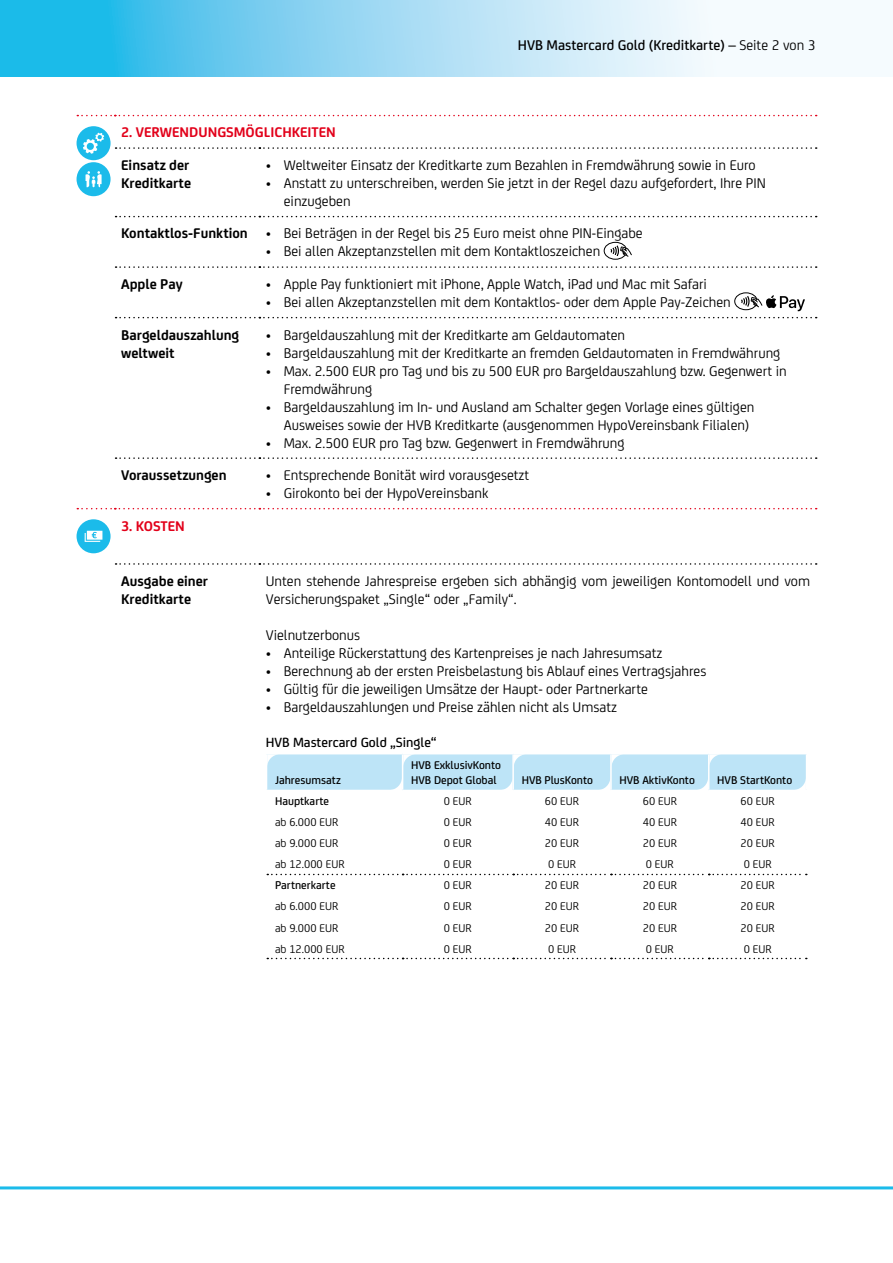
<style>
.page{position:relative;width:893px;height:1263px;background:#fff}
.page>*{position:absolute;margin:0;border:0;box-sizing:border-box;transform-origin:0 0}
.t1{font:15px/18px "Uni Credit";color:#000}
.t2{font:700 15px/18px "Uni Credit";color:#000}
.t3{font:500 15px "Uni Credit";color:#000}
.t4{font:700 15px "Uni Credit";color:#e2001a}
.t5{font:500 14.25px "Uni Credit";color:#000}
.t6{font:12px "Uni Credit";color:#000}
.t7{font:500 12px/15px "Uni Credit";color:#000}
.s1{font-weight:400}
.s2{font-weight:700}
</style>
<div class="page">
<svg style="left:0;top:0;width:717px;height:77px;background:#8cd6f2"></svg>
<hr style="left:0;top:1186px;width:893px;height:3px;background:#1bbbea">
<svg style="left:116px;top:216px;width:701px;height:1px"></svg>
<svg style="left:116px;top:266px;width:701px;height:2px"></svg>
<svg style="left:116px;top:317px;width:701px;height:1px"></svg>
<svg style="left:116px;top:147px;width:701px;height:2px"></svg>
<svg style="left:116px;top:457px;width:701px;height:2px"></svg>
<svg style="left:116px;top:563px;width:701px;height:2px"></svg>
<svg style="left:77px;top:508px;width:740px;height:1px"></svg>
<svg style="left:77px;top:115px;width:740px;height:1px"></svg>
<div style="left:77px;top:126px;width:34px;height:34px;background:#1bbbea;border-radius:50%"></div>
<svg style="left:83px;top:133px;width:21px;height:21px"></svg>
<div style="left:77px;top:162px;width:34px;height:34px;background:#1bbbea;border-radius:50%"></div>
<svg style="left:86px;top:171px;width:16px;height:16px"></svg>
<div style="left:604px;top:242px;width:23px;height:17px;border:1px solid #000;border-radius:50%"></div>
<svg style="left:610px;top:243px;width:22px;height:17px"></svg>
<svg style="left:735px;top:293px;width:22px;height:17px"></svg>
<div style="left:734px;top:293px;width:23px;height:17px;border:1px solid #000;border-radius:50%"></div>
<svg style="left:741px;top:294px;width:64px;height:17px"></svg>
<div style="left:77px;top:519px;width:34px;height:34px;background:#1bbbea;border-radius:50%"></div>
<svg style="left:85px;top:531px;width:17px;height:11px"></svg>
<svg style="left:266px;top:873px;width:540px;height:3px"></svg>
<svg style="left:267px;top:874px;width:540px;height:1px"></svg>
<svg style="left:267px;top:958px;width:540px;height:1px"></svg>
<svg style="left:267px;top:754px;width:539px;height:36px;background:#c0e5f7"></svg>
<p class="t3" style="left:518px;top:34px;width:299px">HVB Mastercard Gold (Kreditkarte) <span class="s1">– Seite 2 von 3</span></p>
<p class="t4" style="left:121px;top:121px;width:216px">2. VERWENDUNGSMÖGLICHKEITEN</p>
<p class="t2" style="left:121px;top:155px;width:71px">Einsatz der<br>Kreditkarte</p>
<p class="t1" style="left:266px;top:155px;width:491px">• Weltweiter Einsatz der Kreditkarte zum Bezahlen in Fremdwährung sowie in Euro</p>
<p class="t1" style="left:284px;top:173px;width:483px;text-indent:-18px">• Anstatt zu unterschreiben, werden Sie jetzt in der Regel dazu aufgefordert, Ihre PIN einzugeben</p>
<p class="t1" style="left:121px;top:224px;width:523px"><span class="s2">Kontaktlos-Funktion</span> • Bei Beträgen in der Regel bis 25 Euro meist ohne PIN-Eingabe</p>
<p class="t1" style="left:266px;top:242px;width:336px">• Bei allen Akzeptanzstellen mit dem Kontaktloszeichen</p>
<p class="t2" style="left:121px;top:274px;width:63px">Apple Pay</p>
<p class="t1" style="left:266px;top:274px;width:443px">• Apple Pay funktioniert mit iPhone, Apple Watch, iPad und Mac mit Safari</p>
<p class="t1" style="left:266px;top:292px;width:467px">• Bei allen Akzeptanzstellen mit dem Kontaktlos- oder dem Apple Pay-Zeichen</p>
<p class="t2" style="left:121px;top:325px;width:120px">Bargeldauszahlung weltweit</p>
<p class="t1" style="left:266px;top:325px;width:361px">• Bargeldauszahlung mit der Kreditkarte am Geldautomaten</p>
<p class="t1" style="left:266px;top:343px;width:516px">• Bargeldauszahlung mit der Kreditkarte an fremden Geldautomaten in Fremdwährung</p>
<p class="t1" style="left:284px;top:361px;width:505px;text-indent:-18px">• Max. 2.500 EUR pro Tag und bis zu 500 EUR pro Bargeldauszahlung bzw. Gegenwert in<br>Fremdwährung</p>
<p class="t1" style="left:284px;top:397px;width:472px;text-indent:-18px">• Bargeldauszahlung im In- und Ausland am Schalter gegen Vorlage eines gültigen<br>Ausweises sowie der HVB Kreditkarte (ausgenommen HypoVereinsbank Filialen)</p>
<p class="t1" style="left:266px;top:433px;width:360px">• Max. 2.500 EUR pro Tag bzw. Gegenwert in Fremdwährung</p>
<p class="t2" style="left:121px;top:465px;width:107px">Voraussetzungen</p>
<p class="t1" style="left:266px;top:465px;width:265px">• Entsprechende Bonität wird vorausgesetzt</p>
<p class="t1" style="left:266px;top:483px;width:224px">• Girokonto bei der HypoVereinsbank</p>
<p class="t4" style="left:121px;top:514px;width:65px">3. KOSTEN</p>
<p class="t2" style="left:121px;top:571px;width:88px">Ausgabe einer<br>Kreditkarte</p>
<p class="t1" style="left:266px;top:571px;width:546px">Unten stehende Jahrespreise ergeben sich abhängig vom jeweiligen Kontomodell und vom<br>Versicherungspaket „Single“ oder „Family“.</p>
<p class="t1" style="left:266px;top:625px;width:96px">Vielnutzerbonus</p>
<p class="t1" style="left:266px;top:643px;width:398px">• Anteilige Rückerstattung des Kartenpreises je nach Jahresumsatz</p>
<p class="t1" style="left:266px;top:661px;width:442px">• Berechnung ab der ersten Preisbelastung bis Ablauf eines Vertragsjahres</p>
<p class="t1" style="left:266px;top:679px;width:384px">• Gültig für die jeweiligen Umsätze der Haupt- oder Partnerkarte</p>
<p class="t1" style="left:266px;top:697px;width:353px">• Bargeldauszahlungen und Preise zählen nicht als Umsatz</p>
<p class="t5" style="left:266px;top:732px;width:172px">HVB Mastercard Gold „Single“</p>
<p class="t7" style="left:275px;top:772px;width:67px">Jahresumsatz</p>
<p class="t7" style="left:411px;top:757px;width:91px">HVB ExklusivKonto<br>HVB Depot Global</p>
<p class="t7" style="left:522px;top:772px;width:73px">HVB PlusKonto</p>
<p class="t7" style="left:619px;top:772px;width:77px">HVB AktivKonto</p>
<p class="t7" style="left:717px;top:772px;width:76px">HVB StartKonto</p>
<p class="t7" style="left:275px;top:793px;width:56px">Hauptkarte</p>
<p class="t6" style="left:444px;top:793px;width:29px">0 EUR</p>
<p class="t6" style="left:545px;top:793px;width:36px">60 EUR</p>
<p class="t6" style="left:643px;top:793px;width:36px">60 EUR</p>
<p class="t6" style="left:741px;top:793px;width:36px">60 EUR</p>
<p class="t6" style="left:275px;top:814px;width:65px">ab 6.000 EUR</p>
<p class="t6" style="left:444px;top:814px;width:29px">0 EUR</p>
<p class="t6" style="left:545px;top:814px;width:36px">40 EUR</p>
<p class="t6" style="left:643px;top:814px;width:36px">40 EUR</p>
<p class="t6" style="left:741px;top:814px;width:36px">40 EUR</p>
<p class="t6" style="left:275px;top:835px;width:65px">ab 9.000 EUR</p>
<p class="t6" style="left:444px;top:835px;width:29px">0 EUR</p>
<p class="t6" style="left:545px;top:835px;width:36px">20 EUR</p>
<p class="t6" style="left:643px;top:835px;width:36px">20 EUR</p>
<p class="t6" style="left:741px;top:835px;width:36px">20 EUR</p>
<p class="t6" style="left:275px;top:856px;width:71px">ab 12.000 EUR</p>
<p class="t6" style="left:444px;top:856px;width:29px">0 EUR</p>
<p class="t6" style="left:548px;top:856px;width:29px">0 EUR</p>
<p class="t6" style="left:646px;top:856px;width:29px">0 EUR</p>
<p class="t6" style="left:744px;top:856px;width:29px">0 EUR</p>
<p class="t7" style="left:275px;top:877px;width:62px">Partnerkarte</p>
<p class="t6" style="left:444px;top:877px;width:29px">0 EUR</p>
<p class="t6" style="left:545px;top:877px;width:36px">20 EUR</p>
<p class="t6" style="left:643px;top:877px;width:36px">20 EUR</p>
<p class="t6" style="left:741px;top:877px;width:36px">20 EUR</p>
<p class="t6" style="left:275px;top:898px;width:65px">ab 6.000 EUR</p>
<p class="t6" style="left:444px;top:898px;width:29px">0 EUR</p>
<p class="t6" style="left:545px;top:898px;width:36px">20 EUR</p>
<p class="t6" style="left:643px;top:898px;width:36px">20 EUR</p>
<p class="t6" style="left:741px;top:898px;width:36px">20 EUR</p>
<p class="t6" style="left:275px;top:919px;width:65px">ab 9.000 EUR</p>
<p class="t6" style="left:444px;top:919px;width:29px">0 EUR</p>
<p class="t6" style="left:545px;top:919px;width:36px">20 EUR</p>
<p class="t6" style="left:643px;top:919px;width:36px">20 EUR</p>
<p class="t6" style="left:741px;top:919px;width:36px">20 EUR</p>
<p class="t6" style="left:275px;top:940px;width:71px">ab 12.000 EUR</p>
<p class="t6" style="left:444px;top:940px;width:29px">0 EUR</p>
<p class="t6" style="left:548px;top:940px;width:29px">0 EUR</p>
<p class="t6" style="left:646px;top:940px;width:29px">0 EUR</p>
<p class="t6" style="left:744px;top:940px;width:29px">0 EUR</p>
</div>
